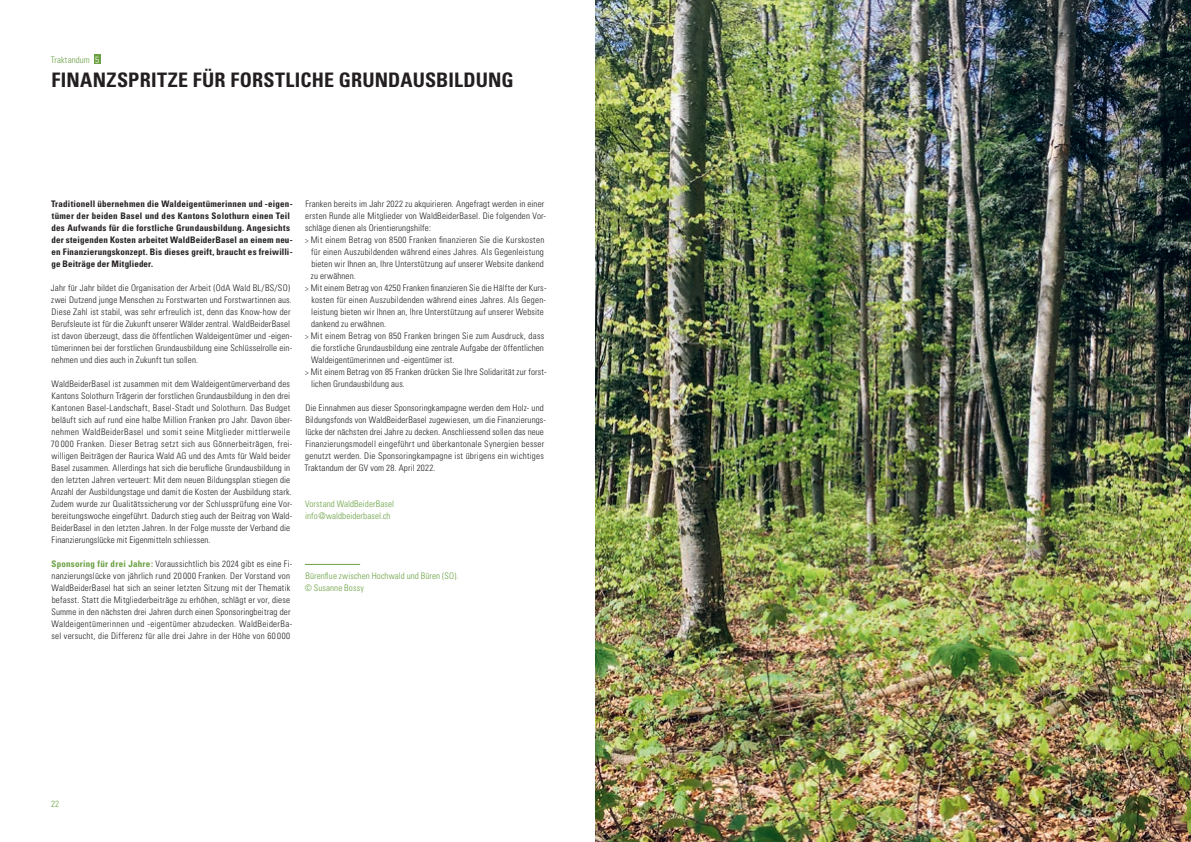
<style>
.page{position:relative;width:1191px;height:842px;background:#fff}
.page>*{position:absolute;margin:0;border:0;box-sizing:border-box;transform-origin:0 0}
.t1{font:700 condensed 20px "Univers";letter-spacing:.01em;color:#231f20}
.t2{font:300 condensed 9px/12px "Univers";letter-spacing:.02em;color:#231f20}
.t3{font:700 condensed 9px/12px "Univers";letter-spacing:.02em;color:#231f20}
.t4{font:300 condensed 9px/12px "Univers";letter-spacing:.01em;color:#6ba043}
.s1{color:#fff}
.s2{font-weight:700;color:#6ba043}
.s3{font-size:8px}
</style>
<div class="page">
<div style="left:94px;top:54px;width:7px;height:10px;background:#6ba043"></div>
<hr style="left:305px;top:564px;width:55px;height:1px;background:#6ba043">
<img style="left:595px;top:0;width:596px;height:842px">
<p class="t4" style="left:51px;top:54px;width:50px">Traktandum <span class="s1">5</span></p>
<h1 class="t1" style="left:51px;top:68px;width:464px">FINANZSPRITZE FÜR FORSTLICHE GRUNDAUSBILDUNG</h1>
<p class="t3" style="left:51px;top:198px;width:243px">Traditionell übernehmen die Waldeigentümerinnen und -eigen&shy;tümer der beiden Basel und des Kantons Solothurn einen Teil des Aufwands für die forstliche Grundausbildung. Angesichts der steigenden Kosten arbeitet WaldBeiderBasel an einem neu&shy;en Finanzierungskonzept. Bis dieses greift, braucht es freiwilli&shy;ge Beiträge der Mitglieder.</p>
<p class="t2" style="left:51px;top:282px;width:243px">Jahr für Jahr bildet die Organisation der Arbeit (OdA Wald BL/BS/SO) zwei Dutzend junge Menschen zu Forstwarten und Forstwartinnen aus.<br>Diese Zahl ist stabil, was sehr erfreulich ist, denn das Know-how der Berufsleute ist für die Zukunft unserer Wälder zentral. WaldBeiderBasel ist davon überzeugt, dass die öffentlichen Waldeigentümer und -eigen&shy;tümerinnen bei der forstlichen Grundausbildung eine Schlüsselrolle ein&shy;nehmen und dies auch in Zukunft tun sollen.</p>
<p class="t2" style="left:51px;top:378px;width:243px">WaldBeiderBasel ist zusammen mit dem Waldeigentümerverband des Kantons Solothurn Trägerin der forstlichen Grundausbildung in den drei Kantonen Basel-Landschaft, Basel-Stadt und Solothurn. Das Budget beläuft sich auf rund eine halbe Million Franken pro Jahr. Davon über&shy;nehmen WaldBeiderBasel und somit seine Mitglieder mittlerweile 70 000 Franken. Dieser Betrag setzt sich aus Gönnerbeiträgen, frei&shy;willigen Beiträgen der Raurica Wald AG und des Amts für Wald beider Basel zusammen. Allerdings hat sich die berufliche Grundausbildung in den letzten Jahren verteuert: Mit dem neuen Bildungsplan stiegen die Anzahl der Ausbildungstage und damit die Kosten der Ausbildung stark.<br>Zudem wurde zur Qualitätssicherung vor der Schlussprüfung eine Vor&shy;bereitungswoche eingeführt. Dadurch stieg auch der Beitrag von Wald-BeiderBasel in den letzten Jahren. In der Folge musste der Verband die Finanzierungslücke mit Eigenmitteln schliessen.</p>
<p class="t2" style="left:51px;top:558px;width:242px"><span class="s2">Sponsoring für drei Jahre:</span> Voraussichtlich bis 2024 gibt es eine Fi&shy;nanzierungslücke von jährlich rund 20 000 Franken. Der Vorstand von WaldBeiderBasel hat sich an seiner letzten Sitzung mit der Thematik befasst. Statt die Mitgliederbeiträge zu erhöhen, schlägt er vor, diese Summe in den nächsten drei Jahren durch einen Sponsoringbeitrag der Waldeigentümerinnen und -eigentümer abzudecken. WaldBeiderBa&shy;sel versucht, die Differenz für alle drei Jahre in der Höhe von 60 000</p>
<p class="t2" style="left:305px;top:198px;width:240px">Franken bereits im Jahr 2022 zu akquirieren. Angefragt werden in einer</p>
<p class="t2" style="left:305px;top:210px;width:242px">ersten Runde alle Mitglieder von WaldBeiderBasel. Die folgenden Vor-</p>
<p class="t2" style="left:305px;top:222px;width:127px">schläge dienen als Orientierungshilfe:</p>
<p class="t2" style="left:305px;top:234px;width:241px"><span class="s3">&gt;</span> Mit einem Betrag von 8500 Franken finanzieren Sie die Kurskosten</p>
<p class="t2" style="left:311px;top:246px;width:234px">für einen Auszubildenden während eines Jahres. Als Gegenleistung</p>
<p class="t2" style="left:311px;top:258px;width:234px">bieten wir Ihnen an, Ihre Unterstützung auf unserer Website dankend</p>
<p class="t2" style="left:311px;top:270px;width:46px">zu erwähnen.</p>
<p class="t2" style="left:305px;top:282px;width:243px"><span class="s3">&gt;</span> Mit einem Betrag von 4250 Franken finanzieren Sie die Hälfte der Kurs-</p>
<p class="t2" style="left:311px;top:294px;width:236px">kosten für einen Auszubildenden während eines Jahres. Als Gegen-</p>
<p class="t2" style="left:311px;top:306px;width:234px">leistung bieten wir Ihnen an, Ihre Unterstützung auf unserer Website</p>
<p class="t2" style="left:311px;top:318px;width:76px">dankend zu erwähnen.</p>
<p class="t2" style="left:305px;top:330px;width:241px"><span class="s3">&gt;</span> Mit einem Betrag von 850 Franken bringen Sie zum Ausdruck, dass</p>
<p class="t2" style="left:311px;top:342px;width:234px">die forstliche Grundausbildung eine zentrale Aufgabe der öffentlichen</p>
<p class="t2" style="left:311px;top:354px;width:145px">Waldeigentümerinnen und -eigentümer ist.</p>
<p class="t2" style="left:305px;top:366px;width:243px"><span class="s3">&gt;</span> Mit einem Betrag von 85 Franken drücken Sie Ihre Solidarität zur forst-</p>
<p class="t2" style="left:311px;top:378px;width:95px">lichen Grundausbildung aus.</p>
<p class="t2" style="left:305px;top:402px;width:243px">Die Einnahmen aus dieser Sponsoringkampagne werden dem Holz- und Bildungsfonds von WaldBeiderBasel zugewiesen, um die Finanzierungs&shy;lücke der nächsten drei Jahre zu decken. Anschliessend sollen das neue Finanzierungsmodell eingeführt und überkantonale Synergien besser genutzt werden. Die Sponsoringkampagne ist übrigens ein wichtiges Traktandum der GV vom 28. April 2022.</p>
<p class="t4" style="left:305px;top:498px;width:91px">Vorstand WaldBeiderBasel info@waldbeiderbasel.ch</p>
<p class="t4" style="left:305px;top:570px;width:155px">Bürenflue zwischen Hochwald und Büren (SO). © Susanne Bossy</p>
<p class="t4" style="left:51px;top:798px;width:10px">22</p>
</div>
